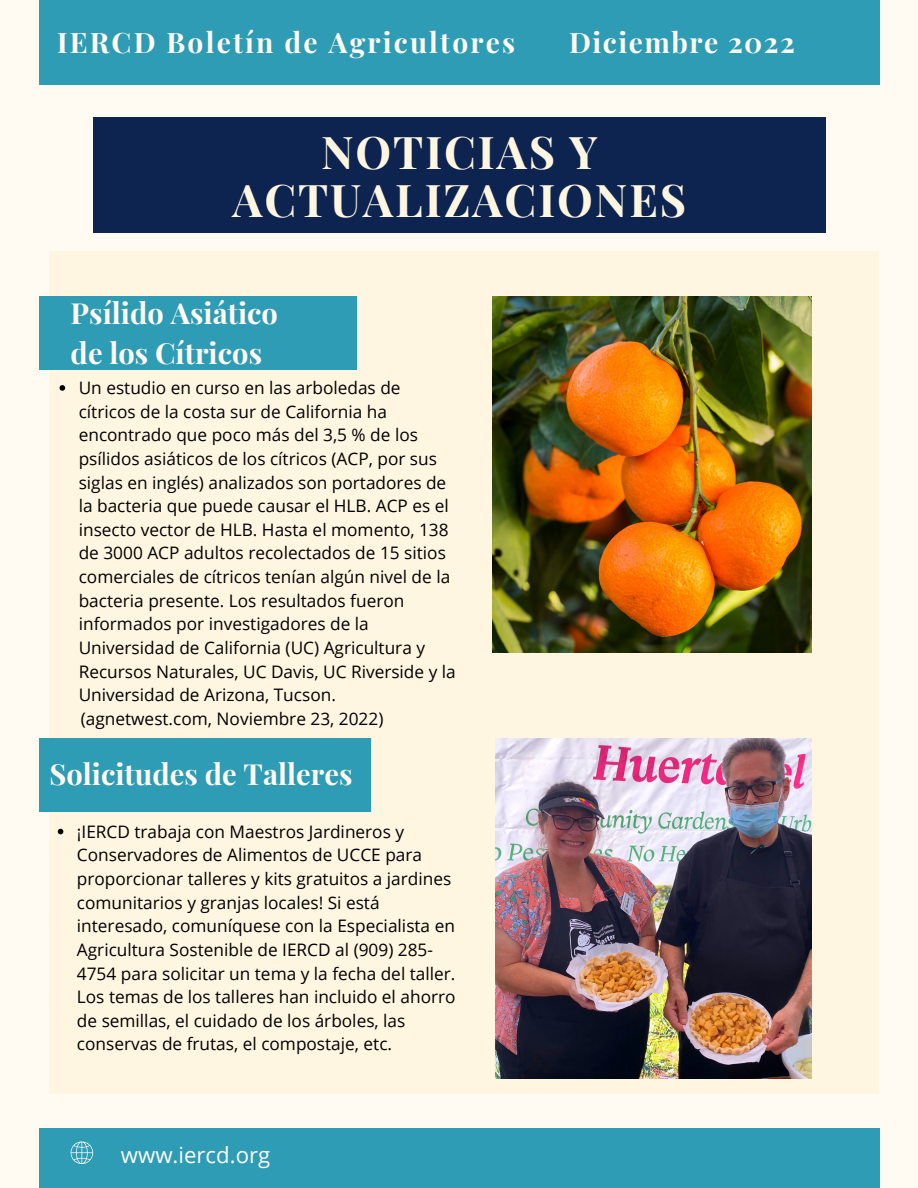
<style>
.page{position:relative;width:918px;height:1188px;background:#fffbf2}
.page>*{position:absolute;margin:0;border:0;box-sizing:border-box;transform-origin:0 0}
.t1{font:700 45.15px/48.3px "Playfair Display";letter-spacing:.04em;color:#fff6e2;text-align:center}
.t2{font:700 29.1px/40.5px "Playfair Display";color:#fffbf2}
.t3{font:700 28.2px "Playfair Display";letter-spacing:.075em;color:#fffbf2}
.t4{font:700 28.2px "Playfair Display";letter-spacing:.055em;color:#fffbf2}
.t5{font:22.2px "Open Sans";color:#fff}
.t6{font:17.25px/23.7px "Open Sans";color:#000}
</style>
<div class="page">
<div style="left:39px;top:1128px;width:840px;height:60px;background:#2e9cb4"></div>
<svg style="left:71px;top:1141px;width:23px;height:23px"></svg>
<div style="left:39px;top:0;width:840px;height:84px;background:#2e9cb4"></div>
<div style="left:94px;top:117px;width:732px;height:116px;background:#0e2450"></div>
<div style="left:49px;top:252px;width:830px;height:842px;background:#fff6e2"></div>
<img style="left:493px;top:296px;width:318px;height:357px">
<div style="left:39px;top:296px;width:317px;height:73px;background:#2e9cb4"></div>
<div style="left:39px;top:739px;width:332px;height:73px;background:#2e9cb4"></div>
<img style="left:495px;top:739px;width:317px;height:339px">
<svg style="left:60px;top:385px;width:5px;height:6px"></svg>
<svg style="left:58px;top:829px;width:5px;height:5px"></svg>
<h3 class="t3" style="left:57px;top:22px;width:460px">IERCD Boletín de Agricultores</h3>
<h3 class="t4" style="left:569px;top:22px;width:227px">Diciembre 2022</h3>
<h1 class="t1" style="left:232px;top:126px;width:455px">NOTICIAS Y<br>ACTUALIZACIONES</h1>
<h2 class="t2" style="left:71px;top:291px;width:209px">Psílido Asiático de los Cítricos</h2>
<p class="t6" style="left:79px;top:376px;width:379px">Un estudio en curso en las arboledas de cítricos de la costa sur de California ha encontrado que poco más del 3,5 % de los psílidos asiáticos de los cítricos (ACP, por sus siglas en inglés) analizados son portadores de la bacteria que puede causar el HLB. ACP es el insecto vector de HLB. Hasta el momento, 138 de 3000 ACP adultos recolectados de 15 sitios comerciales de cítricos tenían algún nivel de la bacteria presente. Los resultados fueron informados por investigadores de la Universidad de California (UC) Agricultura y Recursos Naturales, UC Davis, UC Riverside y la Universidad de Arizona, Tucson. (agnetwest.com, Noviembre 23, 2022)</p>
<h2 class="t2" style="left:49px;top:753px;width:305px">Solicitudes de Talleres</h2>
<p class="t6" style="left:77px;top:819px;width:380px">¡IERCD trabaja con Maestros Jardineros y Conservadores de Alimentos de UCCE para proporcionar talleres y kits gratuitos a jardines comunitarios y granjas locales! Si está interesado, comuníquese con la Especialista en Agricultura Sostenible de IERCD al (909) 285- 4754 para solicitar un tema y la fecha del taller.<br>Los temas de los talleres han incluido el ahorro de semillas, el cuidado de los árboles, las conservas de frutas, el compostaje, etc.</p>
<p class="t5" style="left:121px;top:1139px;width:151px">www.iercd.org</p>
</div>
